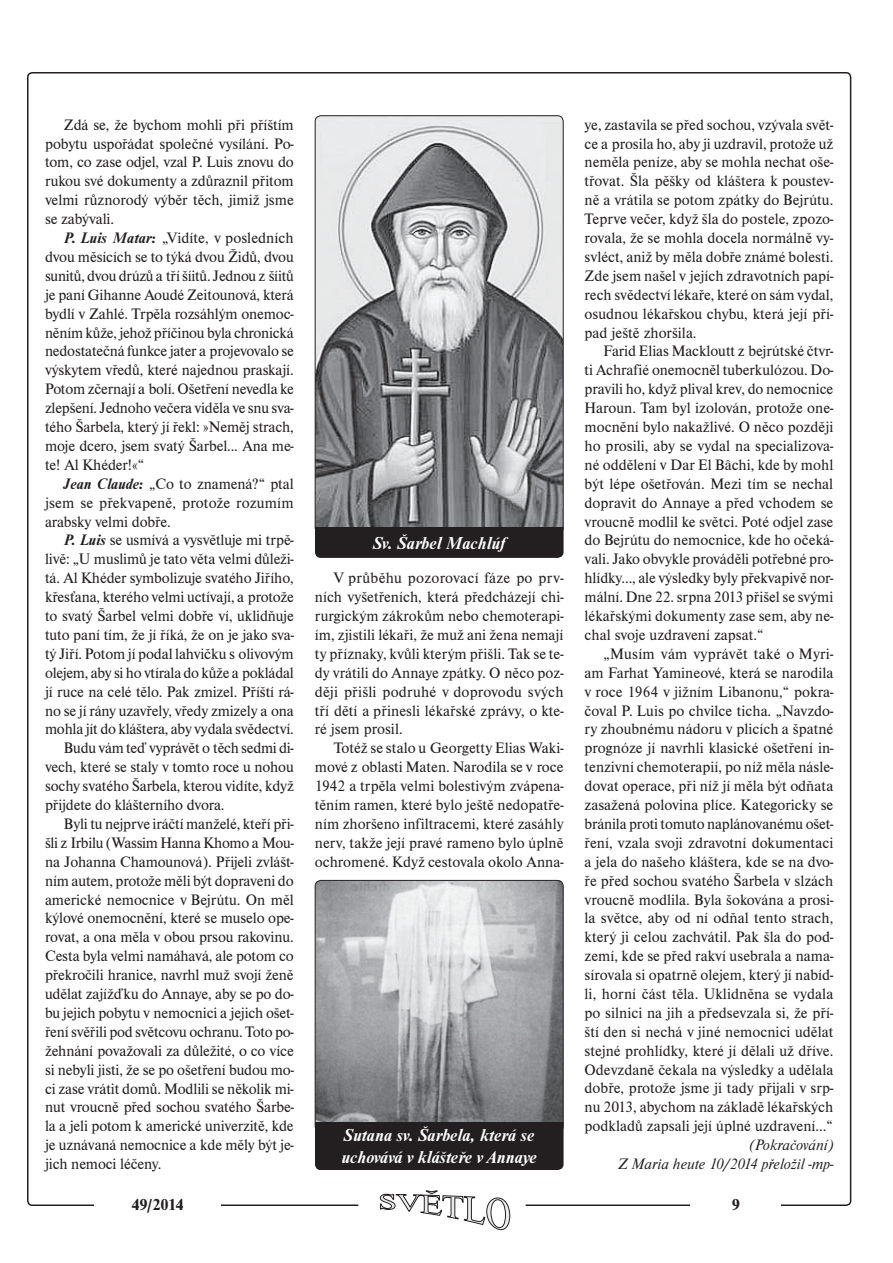
<style>
.page{position:relative;width:893px;height:1263px;background:#fff}
.page>*{position:absolute;margin:0;border:0;box-sizing:border-box;transform-origin:0 0}
.t1{font:italic 700 18px/21.6px "Nimbus Rom DEE";color:#fff}
.t2{font:700 16.5px "Nimbus Rom DEE";letter-spacing:-.025em;color:#231f20}
.t3{font:15.75px/18.9px "Nimbus Rom DEE";letter-spacing:-.01em;color:#231f20;text-align:justify}
.t4{font:italic 15.75px/18.9px "Nimbus Rom DEE";color:#231f20;text-align:right}
.s1{font-weight:700;font-style:italic}
</style>
<div class="page">
<svg style="left:379px;top:1190px;width:131px;height:41px"></svg>
<img style="left:315px;top:880px;width:248px;height:242px">
<div style="left:315px;top:880px;width:248px;height:252px;border:1px solid #231f20;border-radius:6px"></div>
<img style="left:315px;top:116px;width:248px;height:412px">
<div style="left:315px;top:115px;width:248px;height:419px;border:1px solid #231f20;border-radius:6px"></div>
<div style="left:315px;top:1122px;width:248px;height:48px;background:#231f20"></div>
<div style="left:315px;top:528px;width:248px;height:30px;background:#231f20"></div>
<p class="t3" style="left:45px;top:116px;width:250px;text-indent:19px">Zdá se, že bychom mohli při příštím pobytu uspořádat společné vysílání. Po&shy;tom, co zase odjel, vzal P. Luis znovu do rukou své dokumenty a zdůraznil přitom velmi různorodý výběr těch, jimiž jsme se zabývali.</p>
<p class="t3" style="left:45px;top:230px;width:250px;text-indent:19px"><span class="s1">P. Luis Matar:</span> „Vidíte, v posledních dvou měsících se to týká dvou Židů, dvou sunitů, dvou drúzů a tří šíitů. Jednou z šíitů je paní Gihanne Aoudé Zeitounová, která bydlí v Zahlé. Trpěla rozsáhlým onemoc&shy;něním kůže, jehož příčinou byla chronická nedostatečná funkce jater a projevovalo se výskytem vředů, které najednou praskají.<br>Potom zčernají a bolí. Ošetření nevedla ke zlepšení. Jednoho večera viděla ve snu sva&shy;tého Šarbela, který jí řekl: »Neměj strach, moje dcero, jsem svatý Šarbel... Ana me&shy;te! Al Khéder!«“</p>
<p class="t3" style="left:45px;top:475px;width:250px;text-indent:19px"><span class="s1">Jean Claude:</span> „Co to znamená?“ ptal jsem se překvapeně, protože rozumím arabsky velmi dobře.</p>
<p class="t3" style="left:64px;top:532px;width:231px"><span class="s1">P. Luis</span> se usmívá a vysvětluje mi trpě-</p>
<p class="t3" style="left:45px;top:551px;width:250px">livě: „U muslimů je tato věta velmi důleži-</p>
<p class="t3" style="left:45px;top:570px;width:250px">tá. Al Khéder symbolizuje svatého Jiřího,</p>
<p class="t3" style="left:45px;top:589px;width:250px">křesťana, kterého velmi uctívají, a protože</p>
<p class="t3" style="left:45px;top:608px;width:250px">to svatý Šarbel velmi dobře ví, uklidňuje</p>
<p class="t3" style="left:45px;top:627px;width:250px">tuto paní tím, že jí říká, že on je jako sva-</p>
<p class="t3" style="left:45px;top:645px;width:250px">tý Jiří. Potom jí podal lahvičku s olivovým</p>
<p class="t3" style="left:45px;top:664px;width:250px">olejem, aby si ho vtírala do kůže a pokládal</p>
<p class="t3" style="left:45px;top:683px;width:250px">jí ruce na celé tělo. Pak zmizel. Příští rá-</p>
<p class="t3" style="left:45px;top:702px;width:250px">no se jí rány uzavřely, vředy zmizely a ona</p>
<p class="t3" style="left:45px;top:721px;width:250px">mohla jít do kláštera, aby vydala svědectví.</p>
<p class="t3" style="left:64px;top:740px;width:231px">Budu vám teď vyprávět o těch sedmi di-</p>
<p class="t3" style="left:45px;top:759px;width:250px">vech, které se staly v tomto roce u nohou</p>
<p class="t3" style="left:45px;top:778px;width:250px">sochy svatého Šarbela, kterou vidíte, když</p>
<p class="t3" style="left:45px;top:797px;width:181px">přijdete do klášterního dvora.</p>
<p class="t3" style="left:64px;top:816px;width:231px">Byli tu nejprve iráčtí manželé, kteří při-</p>
<p class="t3" style="left:45px;top:834px;width:250px">šli z Irbilu (Wassim Hanna Khomo a Mou-</p>
<p class="t3" style="left:45px;top:853px;width:250px">na Johanna Chamounová). Přijeli zvlášt-</p>
<p class="t3" style="left:45px;top:872px;width:250px">ním autem, protože měli být dopraveni do</p>
<p class="t3" style="left:45px;top:891px;width:250px">americké nemocnice v Bejrútu. On měl</p>
<p class="t3" style="left:45px;top:910px;width:250px">kýlové onemocnění, které se muselo ope-</p>
<p class="t3" style="left:45px;top:929px;width:250px">rovat, a ona měla v obou prsou rakovinu.</p>
<p class="t3" style="left:45px;top:948px;width:250px">Cesta byla velmi namáhavá, ale potom co</p>
<p class="t3" style="left:45px;top:967px;width:250px">překročili hranice, navrhl muž svojí ženě</p>
<p class="t3" style="left:45px;top:986px;width:250px">udělat zajížďku do Annaye, aby se po do-</p>
<p class="t3" style="left:45px;top:1005px;width:250px">bu jejich pobytu v nemocnici a jejich ošet-</p>
<p class="t3" style="left:45px;top:1023px;width:250px">ření svěřili pod světcovu ochranu. Toto po-</p>
<p class="t3" style="left:45px;top:1042px;width:250px">žehnání považovali za důležité, o co více</p>
<p class="t3" style="left:45px;top:1061px;width:250px">si nebyli jisti, že se po ošetření budou mo-</p>
<p class="t3" style="left:45px;top:1080px;width:250px">ci zase vrátit domů. Modlili se několik mi-</p>
<p class="t3" style="left:45px;top:1099px;width:250px">nut vroucně před sochou svatého Šarbe-</p>
<p class="t3" style="left:45px;top:1118px;width:250px">la a jeli potom k americké univerzitě, kde</p>
<p class="t3" style="left:45px;top:1137px;width:250px">je uznávaná nemocnice a kde měly být je-</p>
<p class="t3" style="left:45px;top:1156px;width:118px">jich nemoci léčeny.</p>
<p class="t1" style="left:373px;top:534px;width:134px">Sv. Šarbel Machlúf</p>
<p class="t3" style="left:315px;top:570px;width:250px;text-indent:19px">V průběhu pozorovací fáze po prv&shy;ních vyšetřeních, která předcházejí chi&shy;rurgickým zákrokům nebo chemoterapi&shy;ím, zjistili lékaři, že muž ani žena nemají ty příznaky, kvůli kterým přišli. Tak se te&shy;dy vrátili do Annaye zpátky. O něco poz&shy;ději přišli podruhé v doprovodu svých tří dětí a přinesli lékařské zprávy, o kte&shy;ré jsem prosil.</p>
<p class="t3" style="left:315px;top:740px;width:250px;text-indent:19px">Totéž se stalo u Georgetty Elias Waki&shy;mové z oblasti Maten. Narodila se v roce 1942 a trpěla velmi bolestivým zvápena&shy;těním ramen, které bylo ještě nedopatře&shy;ním zhoršeno infiltracemi, které zasáhly nerv, takže její pravé rameno bylo úplně ochromené. Když cestovala okolo Anna-</p>
<p class="t1" style="left:341px;top:1126px;width:197px">Sutana sv. Šarbela, která se uchovává v klášteře v Annaye</p>
<p class="t3" style="left:584px;top:116px;width:250px">ye, zastavila se před sochou, vzývala svět&shy;ce a prosila ho, aby ji uzdravil, protože už neměla peníze, aby se mohla nechat oše&shy;třovat. Šla pěšky od kláštera k poustev&shy;ně a vrátila se potom zpátky do Bejrútu.<br>Teprve večer, když šla do postele, zpozo&shy;rovala, že se mohla docela normálně vy&shy;svléct, aniž by měla dobře známé bolesti.<br>Zde jsem našel v jejích zdravotních papí&shy;rech svědectví lékaře, které on sám vydal, osudnou lékařskou chybu, která její pří&shy;pad ještě zhoršila.</p>
<p class="t3" style="left:584px;top:343px;width:250px;text-indent:19px">Farid Elias Mackloutt z bejrútské čtvr&shy;ti Achrafié onemocněl tuberkulózou. Do&shy;pravili ho, když plival krev, do nemocnice Haroun. Tam byl izolován, protože one&shy;mocnění bylo nakažlivé. O něco později ho prosili, aby se vydal na specializova&shy;né oddělení v Dar El Bâchi, kde by mohl být lépe ošetřován. Mezi tím se nechal dopravit do Annaye a před vchodem se vroucně modlil ke světci. Poté odjel zase do Bejrútu do nemocnice, kde ho očeká&shy;vali. Jako obvykle prováděli potřebné pro&shy;hlídky..., ale výsledky byly překvapivě nor&shy;mální. Dne 22. srpna 2013 přišel se svými lékařskými dokumenty zase sem, aby ne&shy;chal svoje uzdravení zapsat.“</p>
<p class="t3" style="left:584px;top:645px;width:250px;text-indent:19px">„Musím vám vyprávět také o Myri&shy;am Farhat Yamineové, která se narodila v roce 1964 v jižním Libanonu,“ pokra&shy;čoval P. Luis po chvilce ticha. „Navzdo&shy;ry zhoubnému nádoru v plicích a špatné prognóze jí navrhli klasické ošetření in&shy;tenzivní chemoterapií, po níž měla násle&shy;dovat operace, při níž jí měla být odňata zasažená polovina plíce. Kategoricky se bránila proti tomuto naplánovanému ošet&shy;ření, vzala svoji zdravotní dokumentaci a jela do našeho kláštera, kde se na dvo&shy;ře před sochou svatého Šarbela v slzách vroucně modlila. Byla šokována a prosi&shy;la světce, aby od ní odňal tento strach, který ji celou zachvátil. Pak šla do pod&shy;zemí, kde se před rakví usebrala a nama&shy;sírovala si opatrně olejem, který jí nabíd&shy;li, horní část těla. Uklidněna se vydala po silnici na jih a předsevzala si, že pří&shy;ští den si nechá v jiné nemocnici udělat stejné prohlídky, které jí dělali už dříve.<br>Odevzdaně čekala na výsledky a udělala dobře, protože jsme ji tady přijali v srp&shy;nu 2013, abychom na základě lékařských podkladů zapsali její úplné uzdravení...“</p>
<p class="t4" style="left:618px;top:1137px;width:217px">(Pokračování)<br>Z Maria heute 10/2014 přeložil -mp-</p>
<p class="t2" style="left:131px;top:1198px;width:54px">49/2014</p>
<p class="t2" style="left:731px;top:1198px;width:10px">9</p>
</div>
